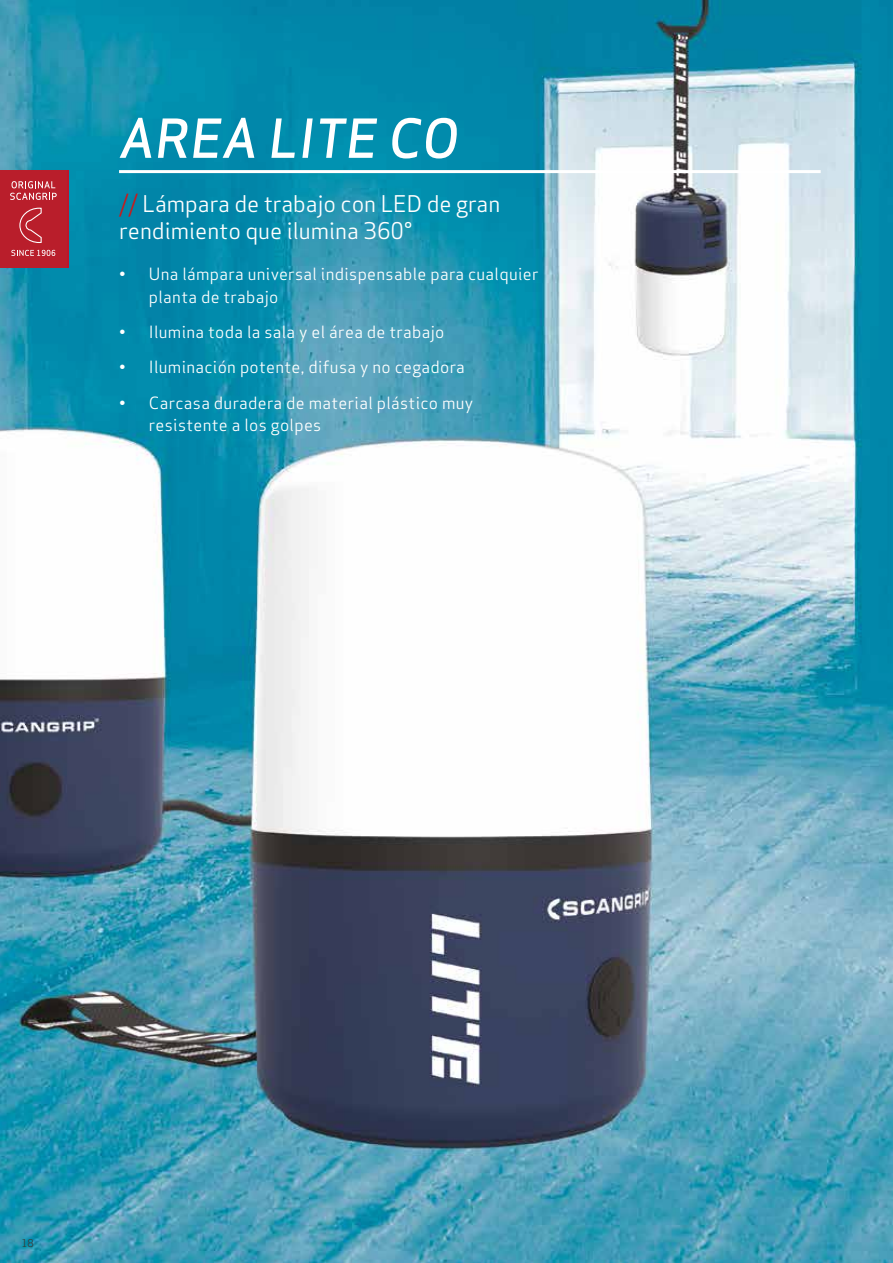
<style>
.page{position:relative;width:893px;height:1263px;background:#fff}
.page>*{position:absolute;margin:0;border:0;box-sizing:border-box;transform-origin:0 0}
.t1{font:italic 500 52.5px "Apex Sans";color:#fff}
.t2{font:22.5px/27px "Apex Sans";color:#fff}
.t3{font:16.5px/22.5px "Apex Sans";letter-spacing:.02em;color:#fff}
.t4{font:10.5px "Apex Sans";color:#3c3c3b}
.s1{color:#cd1719}
</style>
<div class="page">
<img style="left:0;top:0;width:893px;height:1263px">
<hr style="left:119px;top:170px;width:702px;height:3px;background:#fff">
<div style="left:0;top:170px;width:67px;height:98px;background:#b91e2b"></div>
<svg style="left:10px;top:181px;width:47px;height:19px"></svg>
<svg style="left:11px;top:250px;width:44px;height:6px"></svg>
<svg style="left:19px;top:207px;width:23px;height:36px"></svg>
<h1 class="t1" style="left:119px;top:92px;width:342px">AREA LITE CO</h1>
<h2 class="t2" style="left:119px;top:189px;width:383px"><span class="s1">//</span> Lámpara de trabajo con LED de gran rendimiento que ilumina 360°</h2>
<p class="t3" style="left:149px;top:261px;width:391px;text-indent:-30px">• Una lámpara universal indispensable para cualquier planta de trabajo</p>
<p class="t3" style="left:119px;top:319px;width:327px">• Ilumina toda la sala y el área de trabajo</p>
<p class="t3" style="left:119px;top:354px;width:347px">• Iluminación potente, difusa y no cegadora</p>
<p class="t3" style="left:149px;top:390px;width:326px;text-indent:-30px">• Carcasa duradera de material plástico muy resistente a los golpes</p>
<p class="t4" style="left:21px;top:1234px;width:14px">18</p>
</div>
